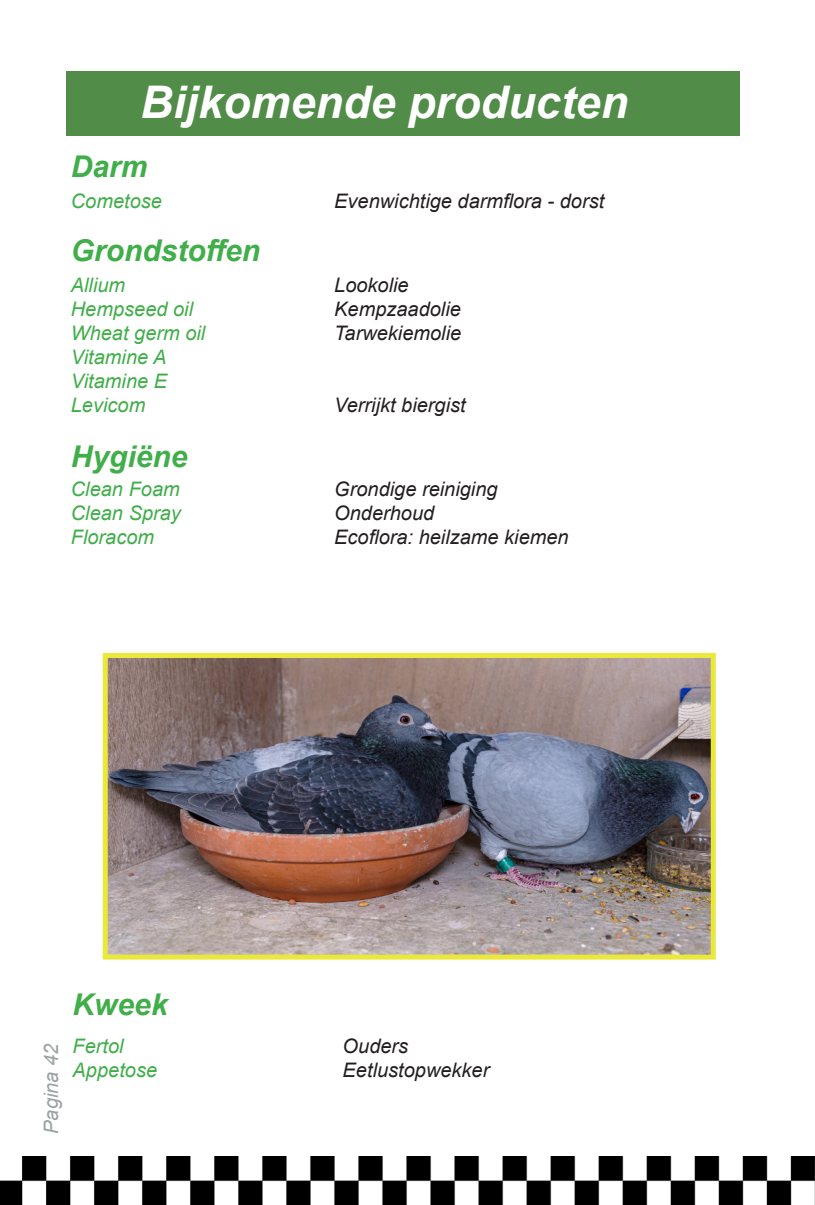
<style>
.page{position:relative;width:815px;height:1205px;background:#fff}
.page>*{position:absolute;margin:0;border:0;box-sizing:border-box;transform-origin:0 0}
.t1{font:italic 700 45px "Arial";color:#fff}
.t2{font:italic 700 30px "Arial";color:#40ae49}
.t3{font:italic 20px "Arial";color:#231f20}
.t4{font:italic 20px "Arial";color:#40ae49}
.t5{font:italic 20px "Arial";color:#9ca1a2}
</style>
<div class="page">
<img style="left:0;top:1157px;width:815px;height:48px">
<div style="left:67px;top:71px;width:673px;height:65px;background:#528c49"></div>
<img style="left:109px;top:659px;width:601px;height:294px">
<div style="left:103px;top:653px;width:613px;height:306px;border:5px solid #eae83a"></div>
<p class="t1" style="left:141px;top:73px;width:489px">Bijkomende producten</p>
<p class="t2" style="left:71px;top:147px;width:78px">Darm</p>
<p class="t4" style="left:71px;top:188px;width:93px">Cometose</p>
<p class="t3" style="left:334px;top:188px;width:272px">Evenwichtige darmflora - dorst</p>
<p class="t2" style="left:71px;top:230px;width:191px">Grondstoffen</p>
<p class="t4" style="left:71px;top:272px;width:56px">Allium</p>
<p class="t3" style="left:334px;top:272px;width:76px">Lookolie</p>
<p class="t4" style="left:71px;top:296px;width:124px">Hempseed oil</p>
<p class="t3" style="left:334px;top:296px;width:128px">Kempzaadolie</p>
<p class="t4" style="left:71px;top:320px;width:136px">Wheat germ oil</p>
<p class="t3" style="left:334px;top:320px;width:129px">Tarwekiemolie</p>
<p class="t4" style="left:71px;top:344px;width:97px">Vitamine A</p>
<p class="t4" style="left:71px;top:368px;width:98px">Vitamine E</p>
<p class="t4" style="left:71px;top:392px;width:76px">Levicom</p>
<p class="t3" style="left:334px;top:392px;width:133px">Verrijkt biergist</p>
<p class="t2" style="left:71px;top:437px;width:118px">Hygiëne</p>
<p class="t4" style="left:71px;top:476px;width:110px">Clean Foam</p>
<p class="t3" style="left:334px;top:476px;width:165px">Grondige reiniging</p>
<p class="t4" style="left:71px;top:500px;width:112px">Clean Spray</p>
<p class="t3" style="left:334px;top:500px;width:102px">Onderhoud</p>
<p class="t4" style="left:71px;top:524px;width:85px">Floracom</p>
<p class="t3" style="left:334px;top:524px;width:236px">Ecoflora: heilzame kiemen</p>
<p class="t5" style="left:38px;top:1134px;width:92px;rotate:-90deg">Pagina 42</p>
<p class="t2" style="left:73px;top:985px;width:97px">Kweek</p>
<p class="t4" style="left:73px;top:1033px;width:53px">Fertol</p>
<p class="t3" style="left:343px;top:1033px;width:67px">Ouders</p>
<p class="t4" style="left:73px;top:1057px;width:86px">Appetose</p>
<p class="t3" style="left:343px;top:1057px;width:148px">Eetlustopwekker</p>
</div>
